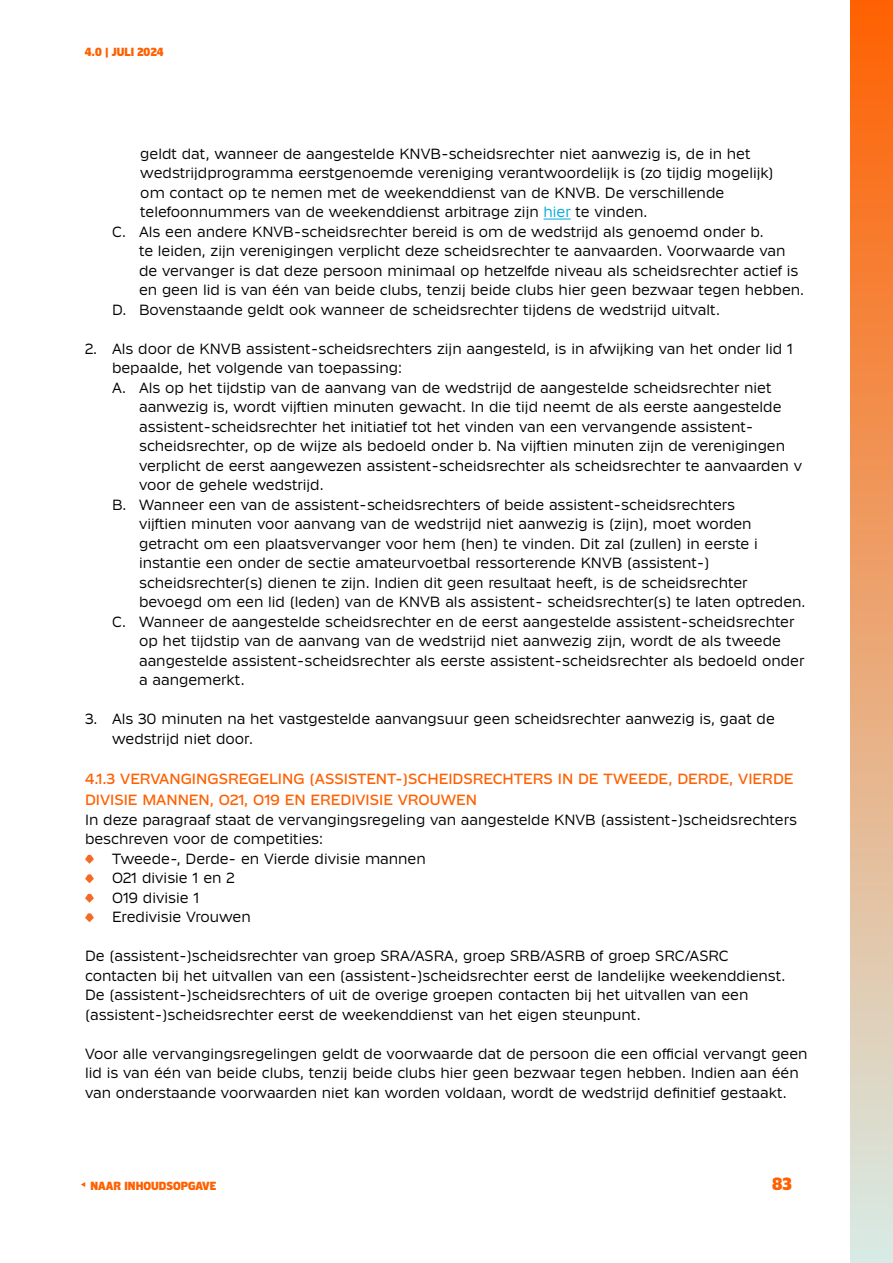
<style>
.page{position:relative;width:893px;height:1263px;background:#fff}
.page>*{position:absolute;margin:0;border:0;box-sizing:border-box;transform-origin:0 0}
.t1{font:700 18px "Klub KNVB072024";color:#ff6000}
.t2{font:15px/19.5px "Klub KNVB092024";color:#000}
.t3{font:500 15px/21px "Klub KNVB092024";color:#ff6000}
.t4{font:700 12px "Klub KNVB072024";color:#ff6000}
.s1{color:#00aadb}
</style>
<div class="page">
<svg style="left:81px;top:1182px;width:4px;height:5px"></svg>
<div style="left:850px;top:0;width:43px;height:1263px;background:linear-gradient(to bottom,#ff6101,#d8ebe6)"></div>
<svg style="left:544px;top:219px;width:27px;height:1px"></svg>
<svg style="left:85px;top:855px;width:9px;height:9px"></svg>
<svg style="left:85px;top:874px;width:9px;height:9px"></svg>
<svg style="left:85px;top:894px;width:9px;height:9px"></svg>
<svg style="left:85px;top:913px;width:9px;height:9px"></svg>
<p class="t4" style="left:85px;top:45px;width:80px">4.0 | JULI 2024</p>
<p class="t2" style="left:140px;top:144px;width:612px">geldt dat, wanneer de aangestelde KNVB-scheidsrechter niet aanwezig is, de in het</p>
<p class="t2" style="left:140px;top:163px;width:635px">wedstrijdprogramma eerstgenoemde vereniging verantwoordelijk is (zo tijdig mogelijk)</p>
<p class="t2" style="left:140px;top:183px;width:585px">om contact op te nemen met de weekenddienst van de KNVB. De verschillende</p>
<p class="t2" style="left:140px;top:202px;width:509px">telefoonnummers van de weekenddienst arbitrage zijn <span class="s1">hier</span> te vinden.</p>
<p class="t2" style="left:112px;top:222px;width:653px">C. Als een andere KNVB-scheidsrechter bereid is om de wedstrijd als genoemd onder b.</p>
<p class="t2" style="left:139px;top:241px;width:648px">te leiden, zijn verenigingen verplicht deze scheidsrechter te aanvaarden. Voorwaarde van</p>
<p class="t2" style="left:139px;top:261px;width:661px">de vervanger is dat deze persoon minimaal op hetzelfde niveau als scheidsrechter actief is</p>
<p class="t2" style="left:139px;top:280px;width:666px">en geen lid is van één van beide clubs, tenzij beide clubs hier geen bezwaar tegen hebben.</p>
<p class="t2" style="left:112px;top:300px;width:609px">D. Bovenstaande geldt ook wanneer de scheidsrechter tijdens de wedstrijd uitvalt.</p>
<p class="t2" style="left:112px;top:339px;width:682px;text-indent:-27px">2. Als door de KNVB assistent-scheidsrechters zijn aangesteld, is in afwijking van het onder lid 1 bepaalde, het volgende van toepassing:<br>A. Als op het tijdstip van de aanvang van de wedstrijd de aangestelde scheidsrechter niet</p>
<p class="t2" style="left:139px;top:397px;width:644px">aanwezig is, wordt vijftien minuten gewacht. In die tijd neemt de als eerste aangestelde</p>
<p class="t2" style="left:139px;top:417px;width:616px">assistent-scheidsrechter het initiatief tot het vinden van een vervangende assistent-</p>
<p class="t2" style="left:139px;top:436px;width:648px">scheidsrechter, op de wijze als bedoeld onder b. Na vijftien minuten zijn de verenigingen</p>
<p class="t2" style="left:139px;top:456px;width:665px">verplicht de eerst aangewezen assistent-scheidsrechter als scheidsrechter te aanvaarden v</p>
<p class="t2" style="left:139px;top:475px;width:186px">voor de gehele wedstrijd.</p>
<p class="t2" style="left:112px;top:495px;width:625px">B. Wanneer een van de assistent-scheidsrechters of beide assistent-scheidsrechters</p>
<p class="t2" style="left:139px;top:514px;width:614px">vijftien minuten voor aanvang van de wedstrijd niet aanwezig is (zijn), moet worden</p>
<p class="t2" style="left:139px;top:534px;width:620px">getracht om een plaatsvervanger voor hem (hen) te vinden. Dit zal (zullen) in eerste i</p>
<p class="t2" style="left:139px;top:553px;width:572px">instantie een onder de sectie amateurvoetbal ressorterende KNVB (assistent-)</p>
<p class="t2" style="left:139px;top:573px;width:610px">scheidsrechter(s) dienen te zijn. Indien dit geen resultaat heeft, is de scheidsrechter</p>
<p class="t2" style="left:139px;top:592px;width:668px">bevoegd om een lid (leden) van de KNVB als assistent- scheidsrechter(s) te laten optreden.</p>
<p class="t2" style="left:112px;top:612px;width:684px">C. Wanneer de aangestelde scheidsrechter en de eerst aangestelde assistent-scheidsrechter</p>
<p class="t2" style="left:139px;top:631px;width:644px">op het tijdstip van de aanvang van de wedstrijd niet aanwezig zijn, wordt de als tweede</p>
<p class="t2" style="left:139px;top:651px;width:667px">aangestelde assistent-scheidsrechter als eerste assistent-scheidsrechter als bedoeld onder</p>
<p class="t2" style="left:139px;top:670px;width:107px">a aangemerkt.</p>
<p class="t2" style="left:112px;top:709px;width:664px;text-indent:-27px">3. Als 30 minuten na het vastgestelde aanvangsuur geen scheidsrechter aanwezig is, gaat de wedstrijd niet door.</p>
<p class="t3" style="left:85px;top:768px;width:710px">4.1.3 VERVANGINGSREGELING (ASSISTENT-)SCHEIDSRECHTERS IN DE TWEEDE, DERDE, VIERDE<br>DIVISIE MANNEN, O21, O19 EN EREDIVISIE VROUWEN</p>
<p class="t2" style="left:85px;top:810px;width:713px">In deze paragraaf staat de vervangingsregeling van aangestelde KNVB (assistent-)scheidsrechters</p>
<p class="t2" style="left:85px;top:829px;width:240px">beschreven voor de competities:</p>
<p class="t2" style="left:112px;top:849px;width:315px">Tweede-, Derde- en Vierde divisie mannen</p>
<p class="t2" style="left:112px;top:868px;width:124px">O21 divisie 1 en 2</p>
<p class="t2" style="left:112px;top:888px;width:89px">O19 divisie 1</p>
<p class="t2" style="left:112px;top:907px;width:140px">Eredivisie Vrouwen</p>
<p class="t2" style="left:85px;top:946px;width:702px">De (assistent-)scheidsrechter van groep SRA/ASRA, groep SRB/ASRB of groep SRC/ASRC contacten bij het uitvallen van een (assistent-)scheidsrechter eerst de landelijke weekenddienst.<br>De (assistent-)scheidsrechters of uit de overige groepen contacten bij het uitvallen van een (assistent-)scheidsrechter eerst de weekenddienst van het eigen steunpunt.</p>
<p class="t2" style="left:85px;top:1044px;width:724px">Voor alle vervangingsregelingen geldt de voorwaarde dat de persoon die een official vervangt geen lid is van één van beide clubs, tenzij beide clubs hier geen bezwaar tegen hebben. Indien aan één van onderstaande voorwaarden niet kan worden voldaan, wordt de wedstrijd definitief gestaakt.</p>
<p class="t4" style="left:91px;top:1179px;width:127px">NAAR INHOUDSOPGAVE</p>
<p class="t1" style="left:772px;top:1173px;width:21px">83</p>
</div>
